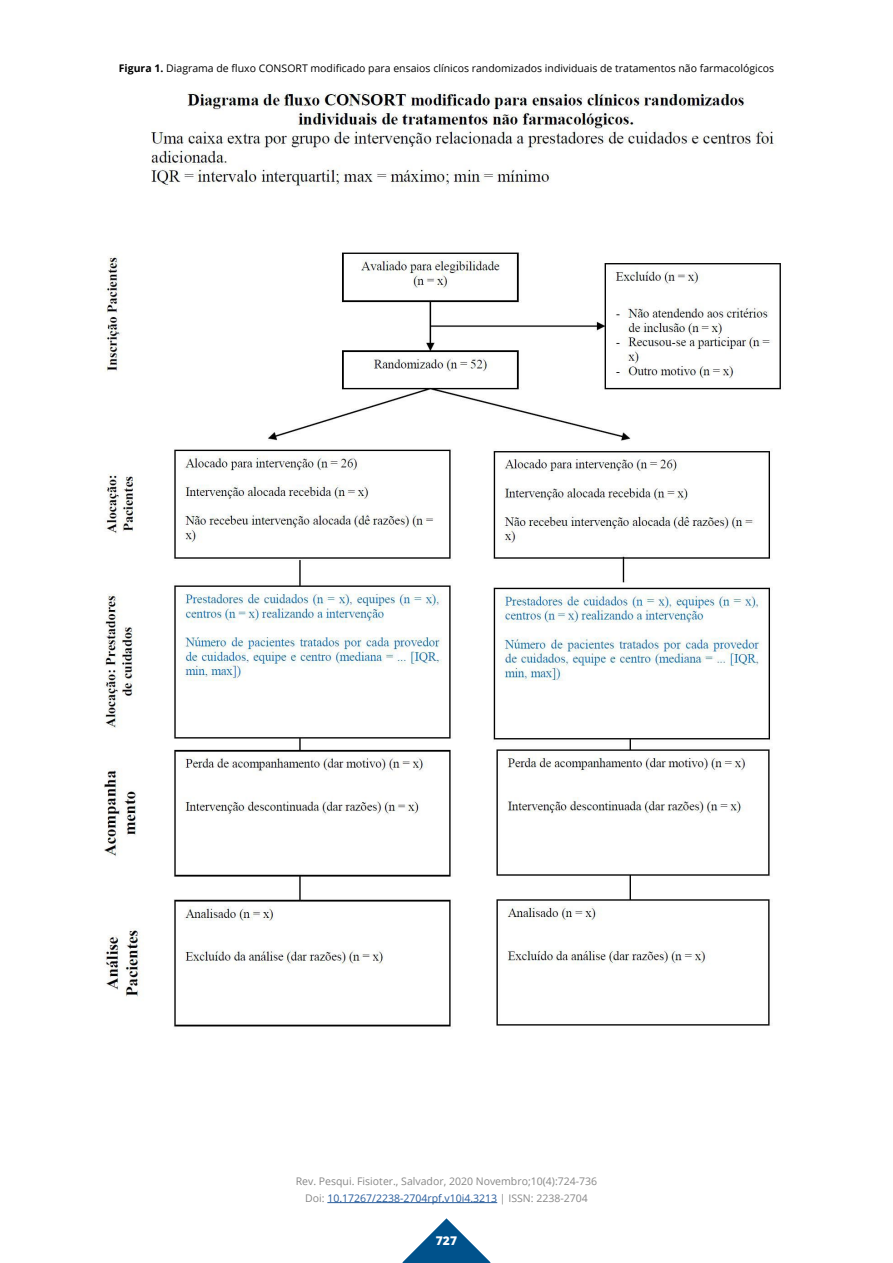
<style>
.page{position:relative;width:893px;height:1263px;background:#fff}
.page>*{position:absolute;margin:0;border:0;box-sizing:border-box;transform-origin:0 0}
.t1{font:800 12px "Open Sans";color:#fff}
.t2{font:10.5px "Open Sans";color:#000}
.t3{font:10.5px/16.5px "Open Sans";color:#878787;text-align:center}
.s1{font-weight:700}
.s2{color:#265b9b}
</style>
<div class="page">
<svg style="left:402px;top:1218px;width:89px;height:45px"></svg>
<hr style="left:327px;top:1202px;width:170px;height:1px;background:#265b9b">
<img style="left:104px;top:92px;width:677px;height:935px">
<p class="t2" style="left:119px;top:61px;width:657px"><span class="s1">Figura 1.</span> Diagrama de fluxo CONSORT modificado para ensaios clínicos randomizados individuais de tratamentos não farmacológicos</p>
<p class="t3" style="left:296px;top:1173px;width:303px">Rev. Pesqui. Fisioter., Salvador, 2020 Novembro;10(4):724-736<br>Doi: <span class="s2">10.17267/2238-2704rpf.v10i4.3213</span> | ISSN: 2238-2704</p>
<p class="t1" style="left:436px;top:1232px;width:23px">727</p>
</div>
